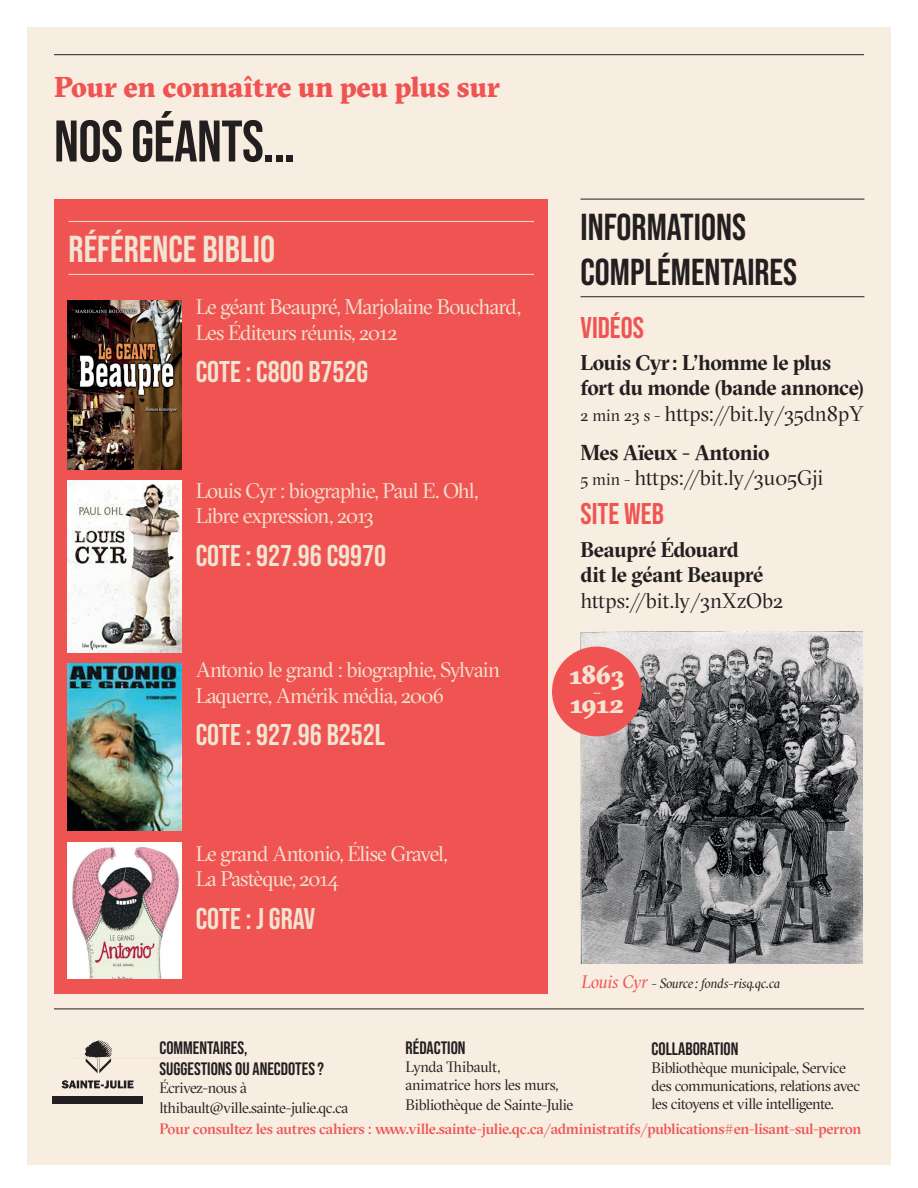
<style>
.page{position:relative;width:918px;height:1188px;background:#fff}
.page>*{position:absolute;margin:0;border:0;box-sizing:border-box;transform-origin:0 0}
.t1{font:58.5px "Bebas Neue";letter-spacing:-.01em;color:#231f20}
.t2{font:37.5px/45px "Bebas Neue";color:#231f20}
.t3{font:37.5px "Bebas Neue";color:#f2e4d2}
.t4{font:30px "Bebas Neue";color:#f2e4d2}
.t5{font:30px "Bebas Neue";color:#f05452}
.t6{font:900 28.5px "GT Sectra";letter-spacing:-.01em;color:#f05452}
.t7{font:900 26.1px/28.5px "GT Sectra";letter-spacing:-.03em;color:#f2e4d2}
.t8{font:21px/25.5px "GT Sectra Fine";letter-spacing:-.04em;color:#f2e4d2}
.t9{font:700 21px/25.5px "GT Sectra Fine";letter-spacing:-.02em;color:#231f20}
.t10{font:21px/25.5px "GT Sectra Fine";letter-spacing:-.005em;color:#231f20}
.t11{font:18px/21.6px "Bebas Neue";color:#231f20}
.t12{font:15px/18px "GT Sectra Fine";letter-spacing:-.03em;color:#231f20}
.t13{font:500 15px "GT Sectra Fine";letter-spacing:-.015em;color:#f05452}
.t14{font:15px/18px "GT Sectra Fine";letter-spacing:-.01em;color:#231f20}
.t15{font:italic 13.5px "GT Sectra Fine";letter-spacing:-.02em;color:#231f20}
.s1{font-weight:400;font-size:16.5px}
.s2{font-weight:400}
.s3{font-weight:700}
.s4{font-size:16.5px}
.s5{font-size:18px;color:#f05452}
</style>
<div class="page">
<div style="left:27px;top:27px;width:864px;height:1137px;background:#f7ede1"></div>
<hr style="left:54px;top:1009px;width:810px;height:1px;background:#231f20">
<svg style="left:62px;top:1080px;width:72px;height:8px"></svg>
<div style="left:52px;top:1096px;width:91px;height:8px;background:#231f20"></div>
<svg style="left:85px;top:1040px;width:27px;height:33px"></svg>
<hr style="left:54px;top:54px;width:810px;height:1px;background:#231f20">
<hr style="left:70px;top:1058px;width:121px;height:1px;background:#f2e4d2">
<hr style="left:581px;top:296px;width:283px;height:1px;background:#231f20">
<hr style="left:581px;top:199px;width:283px;height:1px;background:#231f20">
<div style="left:54px;top:199px;width:494px;height:795px;background:#f05452"></div>
<img style="left:68px;top:300px;width:113px;height:170px">
<img style="left:68px;top:481px;width:113px;height:171px">
<img style="left:68px;top:663px;width:113px;height:167px">
<hr style="left:69px;top:274px;width:465px;height:1px;background:#f2e4d2">
<hr style="left:69px;top:221px;width:465px;height:1px;background:#f2e4d2">
<img style="left:68px;top:842px;width:113px;height:137px">
<img style="left:581px;top:632px;width:281px;height:331px">
<div style="left:552px;top:647px;width:90px;height:89px;background:#f05452;border-radius:50%"></div>
<h3 class="t6" style="left:54px;top:68px;width:447px">Pour en connaître un peu plus sur</h3>
<h1 class="t1" style="left:54px;top:108px;width:243px">NOS GÉANTS...</h1>
<h2 class="t3" style="left:69px;top:228px;width:208px">RÉFÉRENCE BIBLIO</h2>
<p class="t8" style="left:196px;top:294px;width:327px">Le géant Beaupré, Marjolaine Bouchard,<br>Les Éditeurs réunis, 2012</p>
<h3 class="t4" style="left:196px;top:355px;width:174px">COTE : C800 B752G</h3>
<p class="t8" style="left:196px;top:478px;width:284px">Louis Cyr : biographie, Paul E. Ohl,<br>Libre expression, 2013</p>
<h3 class="t4" style="left:196px;top:539px;width:192px">COTE : 927.96 C997O</h3>
<p class="t8" style="left:196px;top:657px;width:306px">Antonio le grand : biographie, Sylvain<br>Laquerre, Amérik média, 2006</p>
<h3 class="t4" style="left:196px;top:718px;width:191px">COTE : 927.96 B252L</h3>
<p class="t8" style="left:196px;top:841px;width:253px">Le grand Antonio, Élise Gravel,<br>La Pastèque, 2014</p>
<h3 class="t4" style="left:196px;top:902px;width:121px">COTE : J GRAV</h3>
<h2 class="t2" style="left:581px;top:205px;width:218px">INFORMATIONS<br>COMPLÉMENTAIRES</h2>
<h3 class="t5" style="left:581px;top:310px;width:65px">VIDÉOS</h3>
<p class="t9" style="left:581px;top:349px;width:285px">Louis Cyr: L’homme le plus fort du monde (bande annonce)<br><span class="s1">2 min 23 s -</span> <span class="s2">https://bit.ly/35dn8pY</span></p>
<p class="t10" style="left:581px;top:440px;width:244px"><span class="s3">Mes Aïeux - Antonio<br></span><span class="s4">5 min -</span> https://bit.ly/3u05Gji</p>
<h3 class="t5" style="left:581px;top:497px;width:85px">SITE WEB</h3>
<p class="t9" style="left:581px;top:536px;width:184px">Beaupré Édouard dit le géant Beaupré</p>
<p class="t10" style="left:581px;top:587px;width:204px">https://bit.ly/3nXzOb2</p>
<p class="t7" style="left:569px;top:660px;width:57px">1863<br>1912</p>
<p class="t15" style="left:581px;top:975px;width:200px"><span class="s5">Louis Cyr</span> - Source : fonds-risq.qc.ca</p>
<p class="t11" style="left:406px;top:1037px;width:62px">RÉDACTION</p>
<p class="t14" style="left:406px;top:1057px;width:154px">Lynda Thibault, animatrice hors les murs,</p>
<p class="t12" style="left:406px;top:1095px;width:169px">Bibliothèque de Sainte-Julie</p>
<p class="t11" style="left:159px;top:1037px;width:166px">COMMENTAIRES,<br>SUGGESTIONS OU ANECDOTES?</p>
<p class="t12" style="left:159px;top:1078px;width:190px;line-height:19.8px">Écrivez-nous à lthibault@ville.sainte-julie.qc.ca</p>
<p class="t11" style="left:652px;top:1038px;width:88px">COLLABORATION</p>
<p class="t12" style="left:652px;top:1059px;width:210px">Bibliothèque municipale, Service des communications, relations avec les citoyens et ville intelligente.</p>
<p class="t13" style="left:159px;top:1119px;width:703px">Pour consultez les autres cahiers : www.ville.sainte-julie.qc.ca/administratifs/publications#en-lisant-sul-perron</p>
</div>
